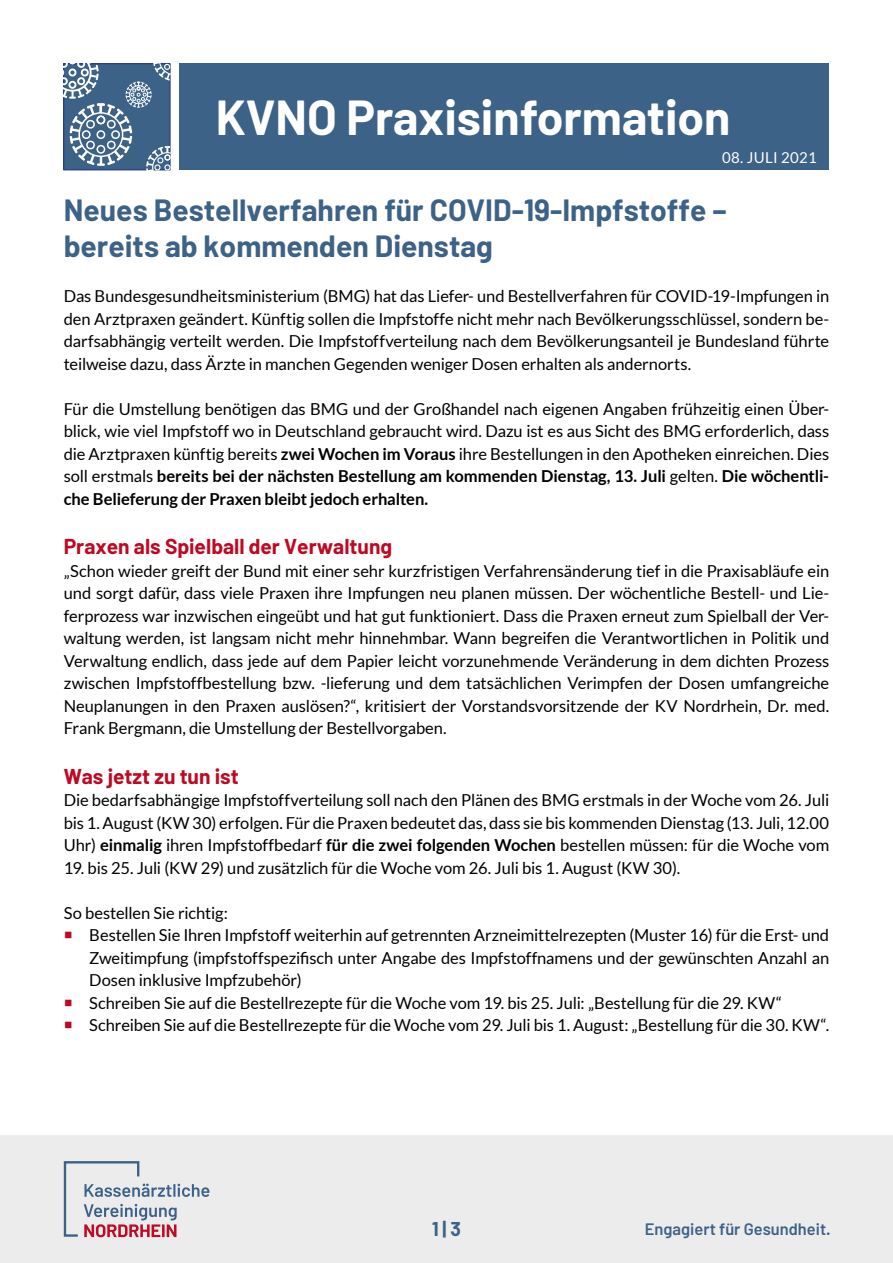
<style>
.page{position:relative;width:893px;height:1263px;background:#fff}
.page>*{position:absolute;margin:0;border:0;box-sizing:border-box;transform-origin:0 0}
.t1{font:700 48px "Barlow";color:#fff}
._1_0_-_Fließtext_11_15{font:700 30px/36px "Barlow";color:#3c6287}
._1_0_-_Fließtext_11_15-2{font:700 21px "Barlow";color:#be0924}
.t2{font:700 19.5px "Barlow";color:#3c6287}
._3_0_-_Numerische_Aufzählung{font:16.5px/22.5px "Lato";letter-spacing:-.005em;color:#000;text-align:justify}
.t3{font:600 16.5px "Barlow";color:#3c6287}
.t4{font:15px "Lato";letter-spacing:.02em;color:#fff}
.s1{font-weight:700}
.s2{color:#be0924}
</style>
<div class="page">
<div style="left:180px;top:64px;width:649px;height:106px;background:#3c6287"></div>
<svg style="left:64px;top:64px;width:106px;height:106px;background:#5f7e9c"></svg>
<div style="left:0;top:1135px;width:893px;height:128px;background:#ececed"></div>
<svg style="left:64px;top:1161px;width:145px;height:76px"></svg>
<h1 class="t1" style="left:216px;top:88px;width:516px">KVNO Praxisinformation</h1>
<p class="t4" style="left:722px;top:149px;width:96px">08. JULI 2021</p>
<p class="_1_0_-_Fließtext_11_15" style="left:64px;top:192px;width:664px">Neues Bestellverfahren für COVID-19-Impfstoffe – bereits ab kommenden Dienstag</p>
<p class="_3_0_-_Numerische_Aufzählung" style="left:64px;top:285px;width:767px">Das Bundesgesundheitsministerium (BMG) hat das Liefer- und Bestellverfahren für COVID-19-Impfungen in den Arztpraxen geändert. Künftig sollen die Impfstoffe nicht mehr nach Bevölkerungsschlüssel, sondern be&shy;darfsabhängig verteilt werden. Die Impfstoffverteilung nach dem Bevölkerungsanteil je Bundesland führte teilweise dazu, dass Ärzte in manchen Gegenden weniger Dosen erhalten als andernorts.</p>
<p class="_3_0_-_Numerische_Aufzählung" style="left:64px;top:398px;width:767px">Für die Umstellung benötigen das BMG und der Großhandel nach eigenen Angaben frühzeitig einen Über&shy;blick, wie viel Impfstoff wo in Deutschland gebraucht wird. Dazu ist es aus Sicht des BMG erforderlich, dass die Arztpraxen künftig bereits <span class="s1">zwei Wochen im Voraus</span> ihre Bestellungen in den Apotheken einreichen. Dies soll erstmals <span class="s1">bereits bei der nächsten Bestellung am kommenden Dienstag, 13. Juli</span> gelten. <span class="s1">Die wöchentli&shy;che Belieferung der Praxen bleibt jedoch erhalten.</span></p>
<p class="_1_0_-_Fließtext_11_15-2" style="left:64px;top:534px;width:330px">Praxen als Spielball der Verwaltung</p>
<p class="_3_0_-_Numerische_Aufzählung" style="left:64px;top:560px;width:767px">„Schon wieder greift der Bund mit einer sehr kurzfristigen Verfahrensänderung tief in die Praxisabläufe ein und sorgt dafür, dass viele Praxen ihre Impfungen neu planen müssen. Der wöchentliche Bestell- und Lie&shy;ferprozess war inzwischen eingeübt und hat gut funktioniert. Dass die Praxen erneut zum Spielball der Ver&shy;waltung werden, ist langsam nicht mehr hinnehmbar. Wann begreifen die Verantwortlichen in Politik und Verwaltung endlich, dass jede auf dem Papier leicht vorzunehmende Veränderung in dem dichten Prozess zwischen Impfstoffbestellung bzw. -lieferung und dem tatsächlichen Verimpfen der Dosen umfangreiche Neuplanungen in den Praxen auslösen?“, kritisiert der Vorstandsvorsitzende der KV Nordrhein, Dr. med.<br>Frank Bergmann, die Umstellung der Bestellvorgaben.</p>
<p class="_1_0_-_Fließtext_11_15-2" style="left:64px;top:763px;width:176px">Was jetzt zu tun ist</p>
<p class="_3_0_-_Numerische_Aufzählung" style="left:64px;top:789px;width:767px">Die bedarfsabhängige Impfstoffverteilung soll nach den Plänen des BMG erstmals in der Woche vom 26. Juli bis 1. August (KW 30) erfolgen. Für die Praxen bedeutet das, dass sie bis kommenden Dienstag (13. Juli, 12.00<br>Uhr) <span class="s1">einmalig</span> ihren Impfstoffbedarf <span class="s1">für die zwei folgenden Wochen</span> bestellen müssen: für die Woche vom</p>
<p class="_3_0_-_Numerische_Aufzählung" style="left:64px;top:857px;width:618px">19. bis 25. Juli (KW 29) und zusätzlich für die Woche vom 26. Juli bis 1. August (KW 30).</p>
<p class="_3_0_-_Numerische_Aufzählung" style="left:64px;top:902px;width:166px">So bestellen Sie richtig:</p>
<p class="_3_0_-_Numerische_Aufzählung" style="left:89px;top:924px;width:741px;text-indent:-26px"><span class="s2">○</span> Bestellen Sie Ihren Impfstoff weiterhin auf getrennten Arzneimittelrezepten (Muster 16) für die Erst- und Zweitimpfung (impfstoffspezifisch unter Angabe des Impfstoffnamens und der gewünschten Anzahl an Dosen inklusive Impfzubehör)</p>
<p class="_3_0_-_Numerische_Aufzählung" style="left:64px;top:992px;width:720px"><span class="s2">○</span> Schreiben Sie auf die Bestellrezepte für die Woche vom 19. bis 25. Juli: „Bestellung für die 29. KW“</p>
<p class="_3_0_-_Numerische_Aufzählung" style="left:64px;top:1014px;width:767px"><span class="s2">○</span> Schreiben Sie auf die Bestellrezepte für die Woche vom 29. Juli bis 1. August: „Bestellung für die 30. KW“.</p>
<p class="t2" style="left:432px;top:1217px;width:30px">1 | 3</p>
<p class="t3" style="left:645px;top:1219px;width:187px">Engagiert für Gesundheit.</p>
</div>
